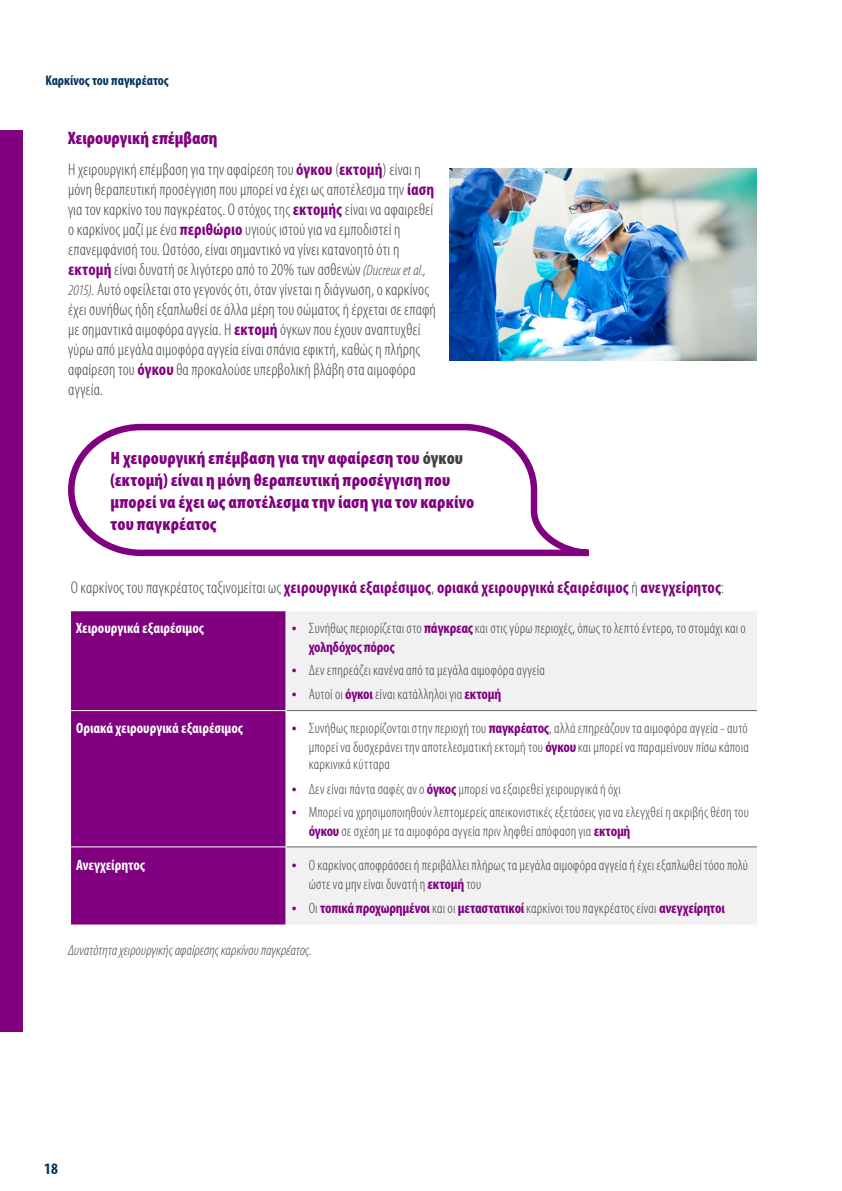
<style>
.page{position:relative;width:842px;height:1191px;background:#fff}
.page>*{position:absolute;margin:0;border:0;box-sizing:border-box;transform-origin:0 0}
.t1{font:900 condensed 18px/22px "Myriad Pro";letter-spacing:.005em;color:#800080}
.t2{font:300 condensed 17px/20px "Myriad Pro";letter-spacing:.01em;color:#414042}
.t3{font:700 condensed 17px "Myriad Pro";letter-spacing:.005em;color:#800080}
.t4{font:700 condensed 16px "Myriad Pro";color:#00305f}
.t5{font:300 condensed 15px/19px "Myriad Pro";letter-spacing:.015em;color:#414042}
.t6{font:700 condensed 15px "Myriad Pro";letter-spacing:-.015em;color:#800080}
.t7{font:700 condensed 15px "Myriad Pro";color:#fff}
.t8{font:italic 300 condensed 15px "Myriad Pro";letter-spacing:.005em;color:#414042}
.t9{font:700 condensed 14px "Myriad Pro";color:#00305f}
.s1{font-weight:700;color:#800080}
.s2{font-style:italic;font-size:15px}
.s3{color:#414042}
.s4{font-weight:300;color:#414042}
.s5{font-weight:700;font-size:17px;color:#800080}
.s6{font-size:17px}
</style>
<div class="page">
<div style="left:0;top:130px;width:23px;height:902px;background:#800080"></div>
<svg style="left:68px;top:423px;width:521px;height:134px"></svg>
<div style="left:71px;top:611px;width:215px;height:313px;background:#800080"></div>
<svg style="left:287px;top:611px;width:470px;height:313px;fill:#f1f1f2"></svg>
<hr style="left:286px;top:710px;width:471px;height:1px;background:#636466">
<hr style="left:286px;top:846px;width:471px;height:1px;background:#636466">
<hr style="left:71px;top:710px;width:215px;height:1px;background:#fff">
<hr style="left:71px;top:846px;width:215px;height:1px;background:#fff">
<img style="left:449px;top:168px;width:308px;height:192px">
<p class="t9" style="left:45px;top:72px;width:125px">Καρκίνος του παγκρέατος</p>
<p class="t1" style="left:68px;top:126px;width:151px">Χειρουργική επέμβαση</p>
<p class="t2" style="left:68px;top:160px;width:369px">Η χειρουργική επέμβαση για την αφαίρεση του <span class="s1">όγκου</span> (<span class="s1">εκτομή</span>) είναι η μόνη θεραπευτική προσέγγιση που μπορεί να έχει ως αποτέλεσμα την <span class="s1">ίαση </span>για τον καρκίνο του παγκρέατος. Ο στόχος της <span class="s1">εκτομής</span> είναι να αφαιρεθεί ο καρκίνος μαζί με ένα <span class="s1">περιθώριο</span> υγιούς ιστού για να εμποδιστεί η επανεμφάνισή του. Ωστόσο, είναι σημαντικό να γίνει κατανοητό ότι η <span class="s1">εκτομή</span> είναι δυνατή σε λιγότερο από το 20% των ασθενών <span class="s2">(Ducreux et al., 2015)</span>. Αυτό οφείλεται στο γεγονός ότι, όταν γίνεται η διάγνωση, ο καρκίνος έχει συνήθως ήδη εξαπλωθεί σε άλλα μέρη του σώματος ή έρχεται σε επαφή με σημαντικά αιμοφόρα αγγεία. Η <span class="s1">εκτομή</span> όγκων που έχουν αναπτυχθεί γύρω από μεγάλα αιμοφόρα αγγεία είναι σπάνια εφικτή, καθώς η πλήρης αφαίρεση του <span class="s1">όγκου</span> θα προκαλούσε υπερβολική βλάβη στα αιμοφόρα αγγεία.</p>
<p class="t1" style="left:111px;top:446px;width:365px">Η χειρουργική επέμβαση για την αφαίρεση του <span class="s3">όγκου </span>(εκτομή) είναι η μόνη θεραπευτική προσέγγιση που μπορεί να έχει ως αποτέλεσμα την ίαση για τον καρκίνο του παγκρέατος</p>
<p class="t3" style="left:71px;top:576px;width:655px"><span class="s4">Ο καρκίνος του παγκρέατος ταξινομείται ως</span> χειρουργικά εξαιρέσιμος<span class="s4">,</span> οριακά χειρουργικά εξαιρέσιμος <span class="s4">ή</span> ανεγχείρητος<span class="s4">:</span></p>
<p class="t7" style="left:76px;top:618px;width:129px">Χειρουργικά εξαιρέσιμος</p>
<p class="t5" style="left:309px;top:618px;width:439px;text-indent:-17px"><span class="s5">•</span> Συνήθως περιορίζεται στο <span class="s1">πάγκρεας</span> και στις γύρω περιοχές, όπως το λεπτό έντερο, το στομάχι και ο <span class="s1">χοληδόχος πόρος</span></p>
<p class="t5" style="left:292px;top:660px;width:255px"><span class="s5">•</span> Δεν επηρεάζει κανένα από τα μεγάλα αιμοφόρα αγγεία</p>
<p class="t5" style="left:292px;top:684px;width:211px"><span class="s5">•</span> Αυτοί οι <span class="s1">όγκοι</span> είναι κατάλληλοι για <span class="s1">εκτομή</span></p>
<p class="t7" style="left:76px;top:719px;width:168px">Οριακά χειρουργικά εξαιρέσιμος</p>
<p class="t5" style="left:292px;top:718px;width:459px;text-align:right"><span class="s5">•</span> Συνήθως περιορίζονται στην περιοχή του <span class="s1">παγκρέατος</span>, αλλά επηρεάζουν τα αιμοφόρα αγγεία - αυτό μπορεί να δυσχεράνει την αποτελεσματική εκτομή του <span class="s1">όγκου</span> και μπορεί να παραμείνουν πίσω κάποια</p>
<p class="t5" style="left:309px;top:754px;width:83px">καρκινικά κύτταρα</p>
<p class="t5" style="left:292px;top:779px;width:331px"><span class="s5">•</span> Δεν είναι πάντα σαφές αν ο <span class="s1">όγκος</span> μπορεί να εξαιρεθεί χειρουργικά ή όχι</p>
<p class="t5" style="left:309px;top:802px;width:442px;text-indent:-17px"><span class="s5">•</span> Μπορεί να χρησιμοποιηθούν λεπτομερείς απεικονιστικές εξετάσεις για να ελεγχθεί η ακριβής θέση του <span class="s1">όγκου</span> σε σχέση με τα αιμοφόρα αγγεία πριν ληφθεί απόφαση για <span class="s1">εκτομή</span></p>
<p class="t7" style="left:76px;top:855px;width:71px">Ανεγχείρητος</p>
<p class="t5" style="left:309px;top:855px;width:441px;text-indent:-17px"><span class="s5">•</span> Ο καρκίνος αποφράσσει ή περιβάλλει πλήρως τα μεγάλα αιμοφόρα αγγεία ή έχει εξαπλωθεί τόσο πολύ ώστε να μην είναι δυνατή η <span class="s1">εκτομή</span> του</p>
<p class="t6" style="left:292px;top:898px;width:435px"><span class="s6">•</span> <span class="s4">Οι</span> τοπικά προχωρημένοι <span class="s4">και οι</span> μεταστατικοί <span class="s4">καρκίνοι του παγκρέατος είναι</span> ανεγχείρητοι</p>
<p class="t8" style="left:68px;top:941px;width:245px">Δυνατότητα χειρουργικής αφαίρεσης καρκίνου παγκρέατος.</p>
<p class="t4" style="left:44px;top:1159px;width:15px">18</p>
</div>
